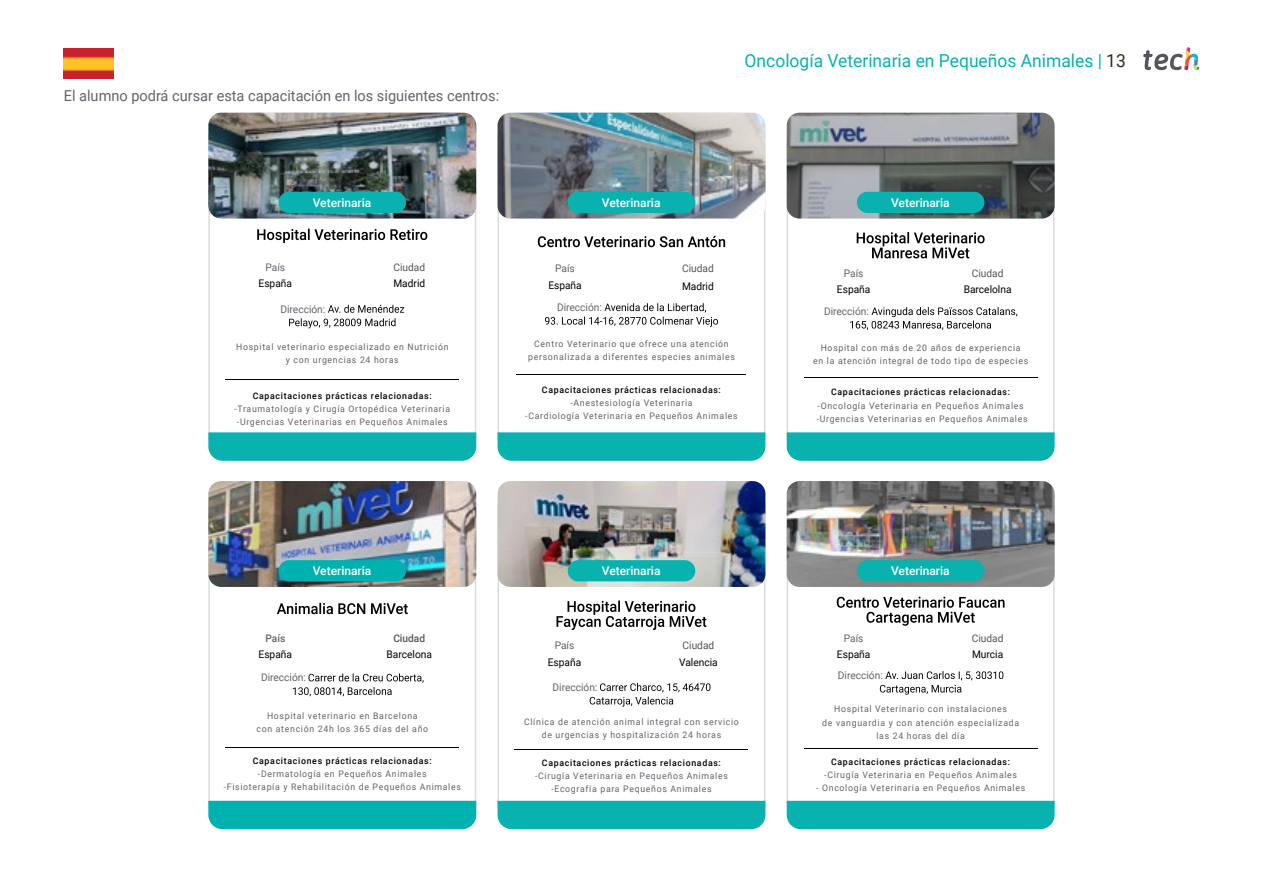
<style>
.page{position:relative;width:1263px;height:893px;background:#fff}
.page>*{position:absolute;margin:0;border:0;box-sizing:border-box;transform-origin:0 0}
.t1{font:18px "Roboto";color:#09b2af}
.t2{font:15px "Roboto";color:#61646a}
.t3{font:500 12px "Roboto";color:#fff}
.t4{font:10.5px "Roboto";color:#000}
.t5{font:10.5px "Roboto";color:#61646a}
.t6{font:10.5px "Roboto";color:#52555b}
.t7{font:500 10.5px "Roboto";color:#52555b}
.t8{font:500 10.5px "Roboto";color:#61646a}
.t9{font:9px/13.5px "Roboto";letter-spacing:.08em;color:#61646a;text-align:center}
.t10{font:500 9px "Roboto";letter-spacing:.08em;color:#000}
.s1{color:#00b0ae}
.s2{color:#312e20}
</style>
<div class="page">
<svg style="left:1143px;top:47px;width:56px;height:24px"></svg>
<img style="left:64px;top:49px;width:49px;height:30px">
<svg style="left:208px;top:112px;width:269px;height:337px"></svg>
<img style="left:208px;top:113px;width:268px;height:106px">
<div style="left:279px;top:192px;width:127px;height:21px;background:#09b2af;border-radius:11px"></div>
<svg style="left:208px;top:432px;width:268px;height:29px;background:#10b4b1"></svg>
<hr style="left:225px;top:379px;width:234px;height:1px;background:#000">
<svg style="left:257px;top:229px;width:170px;height:14px"></svg>
<svg style="left:289px;top:305px;width:115px;height:23px"></svg>
<svg style="left:497px;top:112px;width:269px;height:338px"></svg>
<img style="left:497px;top:113px;width:268px;height:106px">
<div style="left:568px;top:192px;width:127px;height:21px;background:#09b2af;border-radius:11px"></div>
<svg style="left:497px;top:432px;width:268px;height:29px;background:#10b4b1"></svg>
<hr style="left:516px;top:374px;width:230px;height:1px;background:#000">
<svg style="left:538px;top:236px;width:187px;height:11px"></svg>
<svg style="left:545px;top:303px;width:173px;height:24px"></svg>
<svg style="left:208px;top:492px;width:269px;height:338px"></svg>
<img style="left:208px;top:481px;width:268px;height:106px">
<div style="left:279px;top:560px;width:127px;height:21px;background:#00b2af;border-radius:11px"></div>
<div style="left:208px;top:801px;width:268px;height:28px;background:#00b2af"></div>
<hr style="left:225px;top:747px;width:234px;height:1px;background:#000">
<svg style="left:277px;top:603px;width:131px;height:11px"></svg>
<svg style="left:293px;top:673px;width:131px;height:23px"></svg>
<svg style="left:786px;top:112px;width:269px;height:339px"></svg>
<img style="left:787px;top:113px;width:267px;height:106px">
<div style="left:857px;top:192px;width:127px;height:21px;background:#09b2af;border-radius:11px"></div>
<svg style="left:787px;top:432px;width:267px;height:29px;background:#10b4b1"></svg>
<hr style="left:804px;top:377px;width:233px;height:1px;background:#000">
<svg style="left:857px;top:232px;width:128px;height:26px"></svg>
<svg style="left:850px;top:307px;width:167px;height:23px"></svg>
<svg style="left:497px;top:491px;width:269px;height:339px"></svg>
<img style="left:497px;top:481px;width:268px;height:106px">
<div style="left:568px;top:560px;width:127px;height:21px;background:#09b2af;border-radius:11px"></div>
<div style="left:497px;top:801px;width:268px;height:28px;background:#09b2af"></div>
<hr style="left:515px;top:749px;width:233px;height:1px;background:#000">
<svg style="left:556px;top:601px;width:150px;height:29px"></svg>
<svg style="left:590px;top:683px;width:120px;height:24px"></svg>
<svg style="left:786px;top:490px;width:269px;height:340px"></svg>
<img style="left:787px;top:481px;width:267px;height:106px">
<div style="left:857px;top:560px;width:127px;height:21px;background:#09b2af;border-radius:11px"></div>
<div style="left:787px;top:801px;width:267px;height:28px;background:#09b2af"></div>
<hr style="left:804px;top:749px;width:233px;height:1px;background:#000">
<svg style="left:837px;top:597px;width:167px;height:29px"></svg>
<svg style="left:880px;top:671px;width:123px;height:24px"></svg>
<h2 class="t2" style="left:64px;top:86px;width:437px">El alumno podrá cursar esta capacitación en los siguientes centros:</h2>
<h1 class="t1" style="left:745px;top:48px;width:383px">Oncología Veterinaria en Pequeños Anima<span class="s1">les |</span> <span class="s2">13</span></h1>
<h3 class="t3" style="left:313px;top:194px;width:60px">Veterinaria</h3>
<h3 class="t3" style="left:602px;top:194px;width:60px">Veterinaria</h3>
<h3 class="t3" style="left:891px;top:194px;width:60px">Veterinaria</h3>
<p class="t5" style="left:265px;top:260px;width:21px">País</p>
<p class="t4" style="left:259px;top:276px;width:35px">España</p>
<p class="t6" style="left:393px;top:260px;width:33px">Ciudad</p>
<p class="t4" style="left:393px;top:276px;width:33px">Madrid</p>
<p class="t5" style="left:555px;top:261px;width:21px">País</p>
<p class="t4" style="left:548px;top:278px;width:35px">España</p>
<p class="t6" style="left:682px;top:261px;width:33px">Ciudad</p>
<p class="t4" style="left:682px;top:279px;width:33px">Madrid</p>
<p class="t5" style="left:844px;top:266px;width:21px">País</p>
<p class="t4" style="left:837px;top:282px;width:35px">España</p>
<p class="t6" style="left:972px;top:266px;width:33px">Ciudad</p>
<p class="t4" style="left:964px;top:282px;width:49px">Barcelolna</p>
<p class="t5" style="left:280px;top:302px;width:46px">Dirección:</p>
<p class="t9" style="left:236px;top:339px;width:214px">Hospital veterinario especializado en Nutrición y con urgencias 24 horas</p>
<p class="t10" style="left:253px;top:389px;width:180px">Capacitaciones prácticas relacionadas:</p>
<p class="t9" style="left:234px;top:402px;width:217px;text-align:left">-Traumatología y Cirugía Ortopédica Veterinaria -Urgencias Veterinarias en Pequeños Animales</p>
<p class="t5" style="left:557px;top:300px;width:46px">Dirección:</p>
<p class="t9" style="left:528px;top:336px;width:208px">Centro Veterinario que ofrece una atención personalizada a diferentes especies animales</p>
<p class="t10" style="left:542px;top:383px;width:180px">Capacitaciones prácticas relacionadas:</p>
<p class="t9" style="left:525px;top:396px;width:214px">-Anestesiología Veterinaria<br>-Cardiología Veterinaria en Pequeños Animales</p>
<p class="t5" style="left:824px;top:304px;width:46px">Dirección:</p>
<p class="t9" style="left:813px;top:340px;width:217px">Hospital con más de 20 años de experiencia<br>en la atención integral de todo tipo de especies</p>
<p class="t10" style="left:831px;top:386px;width:180px">Capacitaciones prácticas relacionadas:</p>
<p class="t9" style="left:817px;top:399px;width:212px;text-align:left">-Oncología Veterinaria en Pequeños Animales -Urgencias Veterinarias en Pequeños Animales</p>
<h3 class="t3" style="left:313px;top:563px;width:60px">Veterinaria</h3>
<h3 class="t3" style="left:602px;top:563px;width:60px">Veterinaria</h3>
<h3 class="t3" style="left:891px;top:563px;width:60px">Veterinaria</h3>
<p class="t8" style="left:265px;top:631px;width:21px">País</p>
<p class="t4" style="left:259px;top:647px;width:35px">España</p>
<p class="t7" style="left:393px;top:631px;width:33px">Ciudad</p>
<p class="t4" style="left:387px;top:647px;width:47px">Barcelona</p>
<p class="t5" style="left:555px;top:638px;width:21px">País</p>
<p class="t4" style="left:548px;top:655px;width:35px">España</p>
<p class="t6" style="left:683px;top:638px;width:33px">Ciudad</p>
<p class="t4" style="left:679px;top:655px;width:40px">Valencia</p>
<p class="t5" style="left:844px;top:631px;width:21px">País</p>
<p class="t4" style="left:837px;top:647px;width:35px">España</p>
<p class="t6" style="left:972px;top:631px;width:33px">Ciudad</p>
<p class="t4" style="left:972px;top:647px;width:33px">Murcia</p>
<p class="t5" style="left:261px;top:670px;width:46px">Dirección:</p>
<p class="t9" style="left:256px;top:708px;width:173px">Hospital veterinario en Barcelona<br>con atención 24h los 365 días del año</p>
<p class="t10" style="left:253px;top:754px;width:180px">Capacitaciones prácticas relacionadas:</p>
<p class="t9" style="left:224px;top:767px;width:239px">-Dermatología en Pequeños Animales<br>-Fisioterapía y Rehabilitación de Pequeños Animales</p>
<p class="t5" style="left:552px;top:680px;width:46px">Dirección:</p>
<p class="t9" style="left:524px;top:714px;width:216px">Clínica de atención animal integral con servicio de urgencias y hospitalización 24 horas</p>
<p class="t10" style="left:542px;top:756px;width:180px">Capacitaciones prácticas relacionadas:</p>
<p class="t9" style="left:535px;top:769px;width:194px">-Cirugía Veterinaria en Pequeños Animales -Ecografía para Pequeños Animales</p>
<p class="t5" style="left:838px;top:668px;width:46px">Dirección:</p>
<p class="t9" style="left:822px;top:702px;width:198px">Hospital Veterinario con instalaciones<br>de vanguardia y con atención especializada las 24 horas del día</p>
<p class="t10" style="left:831px;top:755px;width:180px">Capacitaciones prácticas relacionadas:</p>
<p class="t9" style="left:824px;top:767px;width:194px">-Cirugía Veterinaria en Pequeños Animales</p>
<p class="t9" style="left:816px;top:781px;width:210px">- Oncología Veterinaria en Pequeños Animales</p>
</div>
